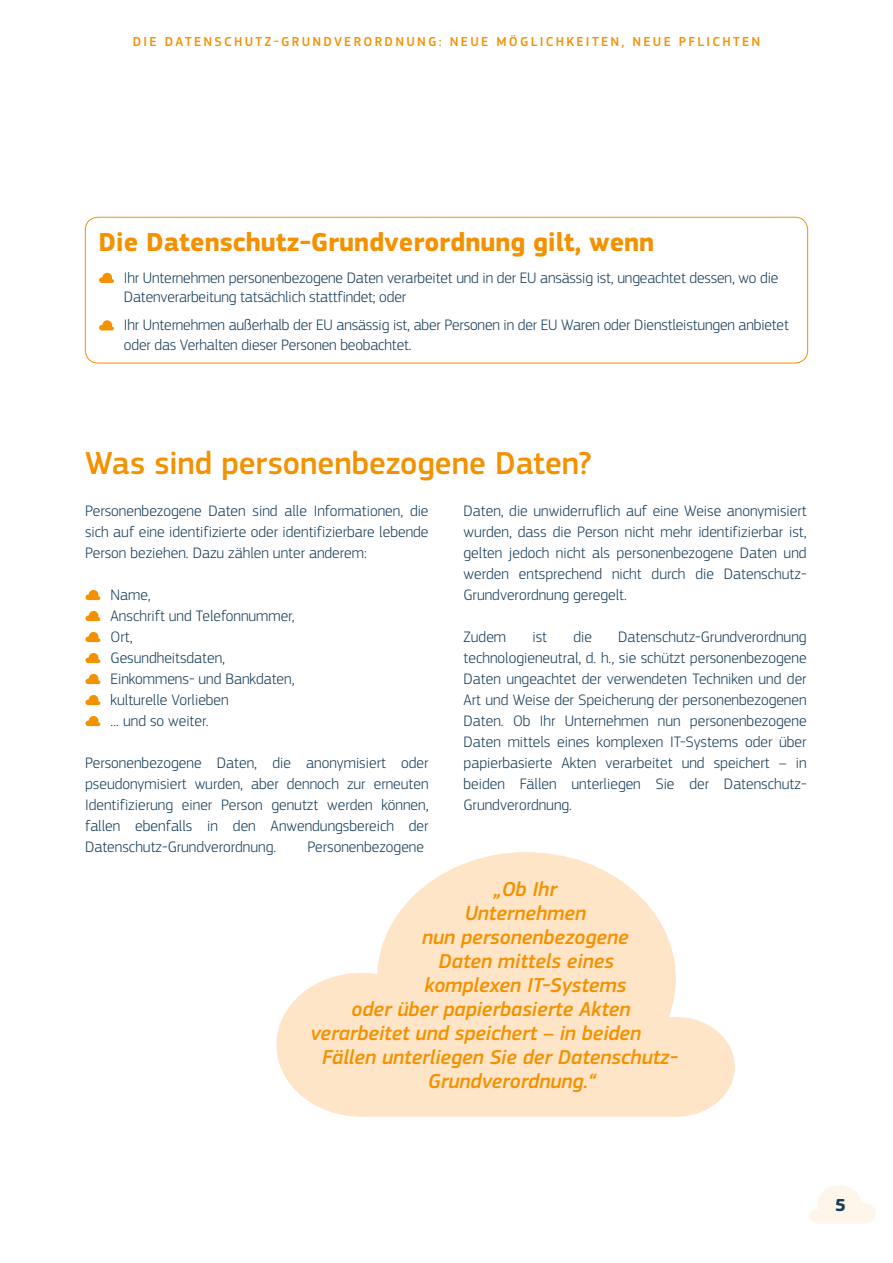
<style>
.page{position:relative;width:893px;height:1263px;background:#fff}
.page>*{position:absolute;margin:0;border:0;box-sizing:border-box;transform-origin:0 0}
.t1{font:500 33px "EC Square Sans Pro";color:#f39100}
.t2{font:700 27px "EC Square Sans Pro";color:#f39100}
.t3{font:italic 500 21px "EC Square Sans Pro";color:#f39100}
.t4{font:700 18px "EC Square Sans Pro";color:#153c58}
.t5{font:300 15.75px/21px "EC Square Sans Pro";color:#153c58;text-align:justify}
.t6{font:500 13.5px "EC Square Sans Pro";letter-spacing:.17em;color:#f39100}
</style>
<div class="page">
<svg style="left:809px;top:1185px;width:67px;height:39px"></svg>
<svg style="left:276px;top:852px;width:459px;height:265px;fill:#fee5c7"></svg>
<div style="left:85px;top:217px;width:723px;height:146px;border:1px solid #f39100;border-radius:13px"></div>
<svg style="left:99px;top:273px;width:15px;height:10px"></svg>
<svg style="left:99px;top:320px;width:15px;height:10px"></svg>
<svg style="left:85px;top:590px;width:15px;height:10px"></svg>
<svg style="left:85px;top:611px;width:15px;height:10px"></svg>
<svg style="left:85px;top:632px;width:15px;height:10px"></svg>
<svg style="left:85px;top:653px;width:15px;height:10px"></svg>
<svg style="left:85px;top:674px;width:15px;height:10px"></svg>
<svg style="left:85px;top:695px;width:15px;height:10px"></svg>
<svg style="left:85px;top:716px;width:15px;height:10px"></svg>
<p class="t6" style="left:133px;top:34px;width:629px">DIE DATENSCHUTZ-GRUNDVERORDNUNG: NEUE MÖGLICHKEITEN, NEUE PFLICHTEN</p>
<h2 class="t2" style="left:98px;top:226px;width:557px">Die Datenschutz-Grundverordnung gilt, wenn</h2>
<p class="t5" style="left:124px;top:268px;width:656px;line-height:19.5px">Ihr Unternehmen personenbezogene Daten verarbeitet und in der EU ansässig ist, ungeachtet dessen, wo die<br>Datenverarbeitung tatsächlich stattfindet; oder</p>
<p class="t5" style="left:124px;top:315px;width:666px;line-height:19.5px">Ihr Unternehmen außerhalb der EU ansässig ist, aber Personen in der EU Waren oder Dienstleistungen anbietet oder das Verhalten dieser Personen beobachtet.</p>
<h1 class="t1" style="left:85px;top:444px;width:508px">Was sind personenbezogene Daten?</h1>
<p class="t5" style="left:85px;top:500px;width:345px">Personenbezogene Daten sind alle Informationen, die sich auf eine identifizierte oder identifizierbare lebende Person beziehen. Dazu zählen unter anderem:</p>
<p class="t5" style="left:111px;top:584px;width:186px;text-align:left">Name,<br>Anschrift und Telefonnummer,<br>Ort,<br>Gesundheitsdaten,<br>Einkommens- und Bankdaten, kulturelle Vorlieben<br>... und so weiter.</p>
<p class="t5" style="left:85px;top:752px;width:345px">Personenbezogene Daten, die anonymisiert oder pseudonymisiert wurden, aber dennoch zur erneuten Identifizierung einer Person genutzt werden können, fallen ebenfalls in den Anwendungsbereich der Datenschutz-Grundverordnung.</p>
<p class="t5" style="left:464px;top:500px;width:345px">Daten, die unwiderruflich auf eine Weise anonymisiert wurden, dass die Person nicht mehr identifizierbar ist, gelten jedoch nicht als personenbezogene Daten und werden entsprechend nicht durch die Datenschutz-Grundverordnung geregelt.</p>
<p class="t5" style="left:464px;top:626px;width:44px">Zudem</p>
<p class="t5" style="left:532px;top:626px;width:16px">ist</p>
<p class="t5" style="left:573px;top:626px;width:20px">die</p>
<p class="t5" style="left:464px;top:626px;width:345px;text-indent:155px">Datenschutz-Grundverordnung technologieneutral, d. h., sie schützt personenbezogene Daten ungeachtet der verwendeten Techniken und der Art und Weise der Speicherung der personenbezogenen Daten. Ob Ihr Unternehmen nun personenbezogene Daten mittels eines komplexen IT-Systems oder über papierbasierte Akten verarbeitet und speichert – in beiden Fällen unterliegen Sie der Datenschutz-Grundverordnung.</p>
<p class="t5" style="left:307px;top:836px;width:118px">Personenbezogene</p>
<h3 class="t3" style="left:494px;top:877px;width:65px">„Ob Ihr</h3>
<h3 class="t3" style="left:465px;top:901px;width:123px">Unternehmen</h3>
<h3 class="t3" style="left:422px;top:925px;width:208px">nun personenbezogene</h3>
<h3 class="t3" style="left:438px;top:949px;width:177px">Daten mittels eines</h3>
<h3 class="t3" style="left:424px;top:973px;width:203px">komplexen IT-Systems</h3>
<h3 class="t3" style="left:351px;top:997px;width:281px">oder über papierbasierte Akten</h3>
<h3 class="t3" style="left:311px;top:1021px;width:332px">verarbeitet und speichert – in beiden</h3>
<h3 class="t3" style="left:322px;top:1045px;width:356px">Fällen unterliegen Sie der Datenschutz-</h3>
<h3 class="t3" style="left:428px;top:1069px;width:170px">Grundverordnung.“</h3>
<p class="t4" style="left:835px;top:1194px;width:12px">5</p>
</div>
